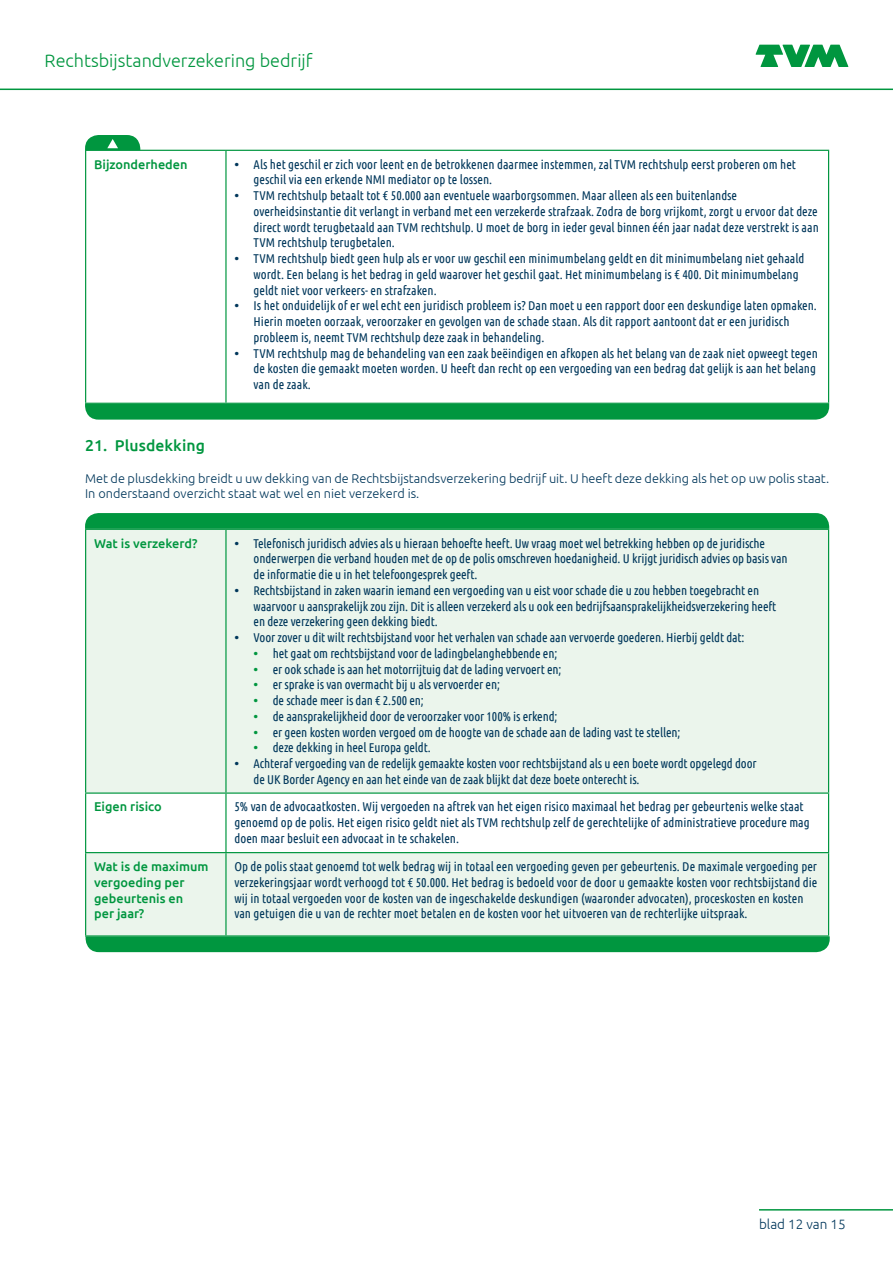
<style>
.page{position:relative;width:893px;height:1263px;background:#fff}
.page>*{position:absolute;margin:0;border:0;box-sizing:border-box;transform-origin:0 0}
.t1{font:300 18px "Ubuntu";color:#00963f}
.Bodykop_gr_10_5pt{font:500 15.75px "Ubuntu";letter-spacing:.005em;color:#00963f}
.t2{font:300 13.5px "Ubuntu";color:#00375b}
.Body_tabel{font:12.75px/15.8px "Ubuntu Condensed";color:#00375b}
.Bodykopje_bl{font:300 12.75px/15.8px "Ubuntu";color:#00375b}
.T_Body_vraag{font:500 12.75px/15.8px "Ubuntu";color:#00963f}
.s1{font-family:"Ubuntu";font-weight:500}
.s2{font-family:"Ubuntu";font-weight:500;color:#00963f}
</style>
<div class="page">
<svg style="left:756px;top:45px;width:92px;height:22px"></svg>
<hr style="left:0;top:89px;width:893px;height:1px;background:#00963f">
<hr style="left:759px;top:1209px;width:134px;height:1px;background:#00963f">
<div style="left:85px;top:404px;width:744px;height:16px;background:#00963f"></div>
<div style="left:86px;top:936px;width:744px;height:16px;background:#00963f"></div>
<svg style="left:85px;top:135px;width:55px;height:15px"></svg>
<svg style="left:86px;top:151px;width:742px;height:252px"></svg>
<hr style="left:85px;top:150px;width:141px;height:1px;background:#00963f">
<hr style="left:85px;top:151px;width:1px;height:252px;background:#00963f">
<hr style="left:226px;top:150px;width:603px;height:1px;background:#00963f">
<hr style="left:225px;top:151px;width:2px;height:252px;background:#00963f">
<hr style="left:828px;top:151px;width:1px;height:252px;background:#00963f">
<hr style="left:85px;top:403px;width:141px;height:1px;background:#00963f">
<hr style="left:226px;top:403px;width:603px;height:1px;background:#00963f">
<div style="left:86px;top:530px;width:742px;height:405px;background:#ebf5ec"></div>
<svg style="left:86px;top:794px;width:742px;height:58px"></svg>
<hr style="left:85px;top:529px;width:141px;height:1px;background:#00963f">
<hr style="left:85px;top:530px;width:1px;height:262px;background:#00963f">
<hr style="left:226px;top:529px;width:603px;height:1px;background:#00963f">
<hr style="left:225px;top:530px;width:2px;height:262px;background:#00963f">
<hr style="left:828px;top:530px;width:1px;height:262px;background:#00963f">
<hr style="left:85px;top:792px;width:141px;height:2px;background:#00963f">
<hr style="left:85px;top:794px;width:1px;height:58px;background:#00963f">
<hr style="left:226px;top:792px;width:603px;height:2px;background:#00963f">
<hr style="left:225px;top:794px;width:2px;height:58px;background:#00963f">
<hr style="left:828px;top:794px;width:1px;height:58px;background:#00963f">
<hr style="left:85px;top:852px;width:141px;height:1px;background:#00963f">
<hr style="left:85px;top:853px;width:1px;height:82px;background:#00963f">
<hr style="left:226px;top:852px;width:603px;height:1px;background:#00963f">
<hr style="left:225px;top:853px;width:2px;height:82px;background:#00963f">
<hr style="left:828px;top:853px;width:1px;height:82px;background:#00963f">
<hr style="left:85px;top:935px;width:141px;height:1px;background:#00963f">
<hr style="left:226px;top:935px;width:603px;height:1px;background:#00963f">
<svg style="left:85px;top:513px;width:744px;height:16px;background:#049742"></svg>
<h1 class="t1" style="left:45px;top:50px;width:269px">Rechtsbijstandverzekering bedrijf</h1>
<p class="T_Body_vraag" style="left:94px;top:156px;width:95px">Bijzonderheden</p>
<p class="Body_tabel" style="left:254px;top:156px;width:544px;text-indent:-19px"><span class="s1">•</span> Als het geschil er zich voor leent en de betrokkenen daarmee instemmen, zal TVM rechtshulp eerst proberen om het geschil via een erkende NMI mediator op te lossen.</p>
<p class="Body_tabel" style="left:254px;top:187px;width:567px;text-indent:-19px"><span class="s1">•</span> TVM rechtshulp betaalt tot € 50.000 aan eventuele waarborgsommen. Maar alleen als een buitenlandse overheidsinstantie dit verlangt in verband met een verzekerde strafzaak. Zodra de borg vrijkomt, zorgt u ervoor dat deze direct wordt terugbetaald aan TVM rechtshulp. U moet de borg in ieder geval binnen één jaar nadat deze verstrekt is aan TVM rechtshulp terugbetalen.</p>
<p class="Body_tabel" style="left:254px;top:250px;width:552px;text-indent:-19px"><span class="s1">•</span> TVM rechtshulp biedt geen hulp als er voor uw geschil een minimumbelang geldt en dit minimumbelang niet gehaald wordt. Een belang is het bedrag in geld waarover het geschil gaat. Het minimumbelang is € 400. Dit minimumbelang geldt niet voor verkeers- en strafzaken.</p>
<p class="Body_tabel" style="left:254px;top:298px;width:565px;text-indent:-19px"><span class="s1">•</span> Is het onduidelijk of er wel echt een juridisch probleem is? Dan moet u een rapport door een deskundige laten opmaken.<br>Hierin moeten oorzaak, veroorzaker en gevolgen van de schade staan. Als dit rapport aantoont dat er een juridisch probleem is, neemt TVM rechtshulp deze zaak in behandeling.</p>
<p class="Body_tabel" style="left:254px;top:345px;width:566px;text-indent:-19px"><span class="s1">•</span> TVM rechtshulp mag de behandeling van een zaak beëindigen en afkopen als het belang van de zaak niet opweegt tegen de kosten die gemaakt moeten worden. U heeft dan recht op een vergoeding van een bedrag dat gelijk is aan het belang van de zaak.</p>
<p class="Bodykop_gr_10_5pt" style="left:85px;top:436px;width:121px">21. Plusdekking</p>
<p class="Bodykopje_bl" style="left:85px;top:470px;width:746px">Met de plusdekking breidt u uw dekking van de Rechtsbijstandsverzekering bedrijf uit. U heeft deze dekking als het op uw polis staat.<br>In onderstaand overzicht staat wat wel en niet verzekerd is.</p>
<p class="T_Body_vraag" style="left:94px;top:535px;width:105px">Wat is verzekerd?</p>
<p class="Body_tabel" style="left:254px;top:535px;width:536px;text-indent:-19px"><span class="s1">•</span> Telefonisch juridisch advies als u hieraan behoefte heeft. Uw vraag moet wel betrekking hebben op de juridische onderwerpen die verband houden met de op de polis omschreven hoedanigheid. U krijgt juridisch advies op basis van de informatie die u in het telefoongesprek geeft.</p>
<p class="Body_tabel" style="left:254px;top:582px;width:524px;text-indent:-19px"><span class="s1">•</span> Rechtsbijstand in zaken waarin iemand een vergoeding van u eist voor schade die u zou hebben toegebracht en waarvoor u aansprakelijk zou zijn. Dit is alleen verzekerd als u ook een bedrijfsaansprakelijkheidsverzekering heeft en deze verzekering geen dekking biedt.</p>
<p class="Body_tabel" style="left:234px;top:629px;width:511px"><span class="s1">•</span> Voor zover u dit wilt rechtsbijstand voor het verhalen van schade aan vervoerde goederen. Hierbij geldt dat:</p>
<p class="Body_tabel" style="left:254px;top:645px;width:305px"><span class="s2">•</span> het gaat om rechtsbijstand voor de ladingbelanghebbende en;</p>
<p class="Body_tabel" style="left:254px;top:661px;width:309px"><span class="s2">•</span> er ook schade is aan het motorrijtuig dat de lading vervoert en;</p>
<p class="Body_tabel" style="left:254px;top:677px;width:248px"><span class="s2">•</span> er sprake is van overmacht bij u als vervoerder en;</p>
<p class="Body_tabel" style="left:254px;top:692px;width:172px"><span class="s2">•</span> de schade meer is dan € 2.500 en;</p>
<p class="Body_tabel" style="left:254px;top:708px;width:305px"><span class="s2">•</span> de aansprakelijkheid door de veroorzaker voor 100% is erkend;</p>
<p class="Body_tabel" style="left:254px;top:724px;width:428px"><span class="s2">•</span> er geen kosten worden vergoed om de hoogte van de schade aan de lading vast te stellen;</p>
<p class="Body_tabel" style="left:254px;top:740px;width:179px"><span class="s2">•</span> deze dekking in heel Europa geldt.</p>
<p class="Body_tabel" style="left:254px;top:755px;width:505px;text-indent:-19px"><span class="s1">•</span> Achteraf vergoeding van de redelijk gemaakte kosten voor rechtsbijstand als u een boete wordt opgelegd door de UK Border Agency en aan het einde van de zaak blijkt dat deze boete onterecht is.</p>
<p class="T_Body_vraag" style="left:94px;top:799px;width:69px">Eigen risico</p>
<p class="Body_tabel" style="left:234px;top:799px;width:577px">5% van de advocaatkosten. Wij vergoeden na aftrek van het eigen risico maximaal het bedrag per gebeurtenis welke staat genoemd op de polis. Het eigen risico geldt niet als TVM rechtshulp zelf de gerechtelijke of administratieve procedure mag doen maar besluit een advocaat in te schakelen.</p>
<p class="T_Body_vraag" style="left:94px;top:858px;width:116px">Wat is de maximum vergoeding per gebeurtenis en<br>per jaar?</p>
<p class="Body_tabel" style="left:234px;top:858px;width:584px">Op de polis staat genoemd tot welk bedrag wij in totaal een vergoeding geven per gebeurtenis. De maximale vergoeding per verzekeringsjaar wordt verhoogd tot € 50.000. Het bedrag is bedoeld voor de door u gemaakte kosten voor rechtsbijstand die wij in totaal vergoeden voor de kosten van de ingeschakelde deskundigen (waaronder advocaten), proceskosten en kosten van getuigen die u van de rechter moet betalen en de kosten voor het uitvoeren van de rechterlijke uitspraak.</p>
<p class="t2" style="left:759px;top:1216px;width:88px">blad 12 van 15</p>
</div>
